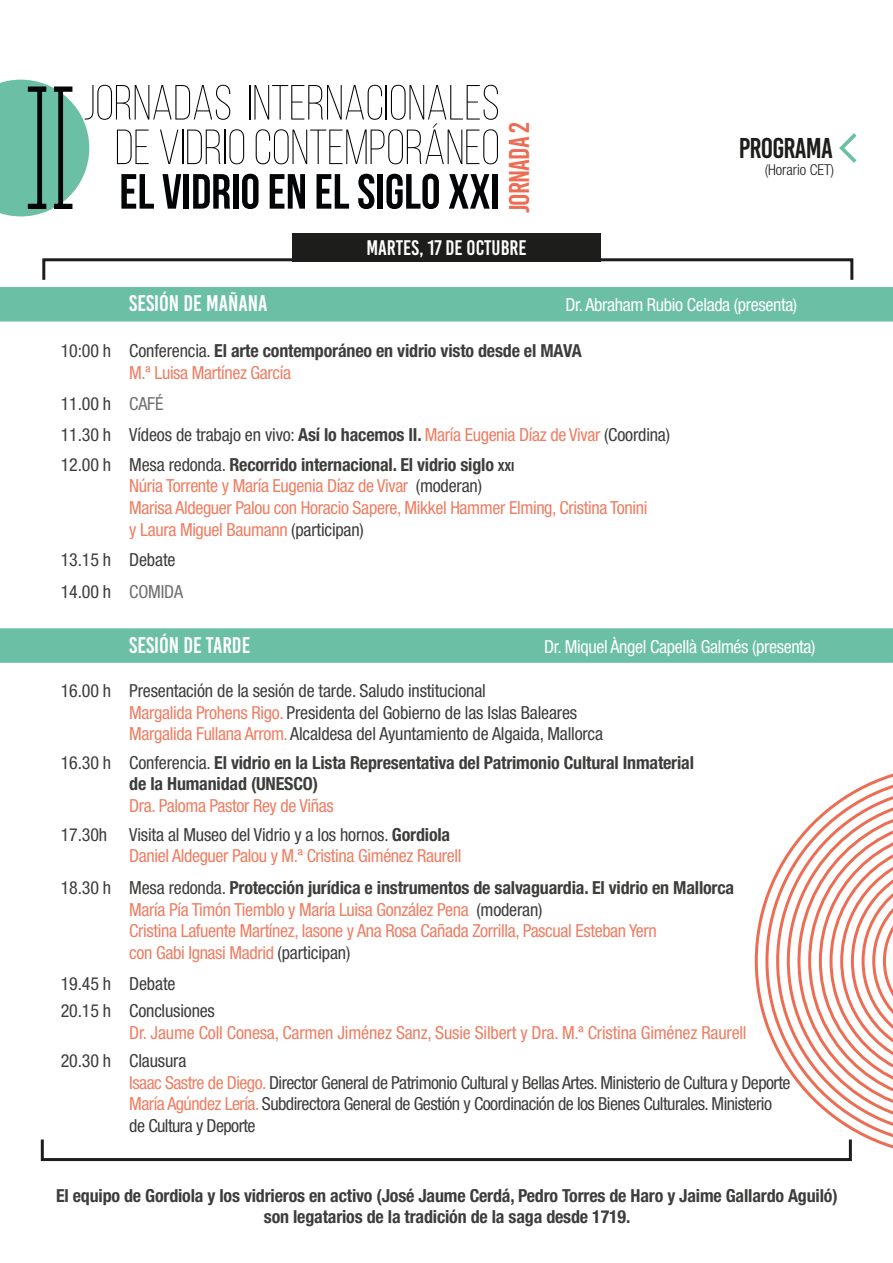
<style>
.page{position:relative;width:893px;height:1263px;background:#fff}
.page>*{position:absolute;margin:0;border:0;box-sizing:border-box;transform-origin:0 0}
.t1{font:28.5px "Bebas Kai";letter-spacing:-.03em;color:#1d1d1b}
.t2{font:28.5px "Bebas Kai";letter-spacing:-.03em;color:#ed6d54}
.t3{font:22.5px "Bebas Kai";color:#fff}
.t4{font:21px "Bebas Kai";color:#fff}
.t5{font:condensed 18px "Helvetica Neue LT Std";letter-spacing:-.02em;color:#3d3d3c}
.t6{font:condensed 18px "Helvetica Neue LT Std";letter-spacing:-.02em;color:#ef7e63}
.t7{font:700 condensed 18px "Helvetica Neue LT Std";letter-spacing:-.01em;color:#3d3d3c}
.t8{font:condensed 18px "Helvetica Neue LT Std";letter-spacing:-.02em;color:#fff}
.t9{font:condensed 18px "Helvetica Neue LT Std";letter-spacing:-.01em;color:#70706f}
.t10{font:300 condensed 15px "Helvetica Neue LT Std";color:#1d1d1b}
.s1{font-weight:400}
.s2{font-weight:700}
.s3{color:#ef7e63}
.s4{font-size:12.6px}
.s5{color:#3d3d3c}
</style>
<div class="page">
<svg style="left:754px;top:773px;width:139px;height:376px"></svg>
<div style="left:0;top:628px;width:893px;height:35px;background:#6abfa5"></div>
<div style="left:0;top:287px;width:893px;height:35px;background:#6abfa5"></div>
<div style="left:292px;top:233px;width:309px;height:28px;background:#1d1d1b"></div>
<div style="left:42px;top:258px;width:811px;height:23px;border:3px solid #1d1d1b"></div>
<svg style="left:839px;top:133px;width:17px;height:30px"></svg>
<svg style="left:0;top:80px;width:498px;height:136px"></svg>
<div style="left:492px;top:174px;width:6px;height:35px;background:#030405"></div>
<div style="left:41px;top:1138px;width:811px;height:23px;border:3px solid #1d1d1b"></div>
<p class="t2" style="left:504px;top:213px;width:93px;rotate:-90deg">JORNADA 2</p>
<p class="t4" style="left:366px;top:236px;width:162px">MARTES, 17 DE OCTUBRE</p>
<p class="t1" style="left:739px;top:133px;width:96px">PROGRAMA</p>
<p class="t10" style="left:765px;top:161px;width:71px">(Horario CET)</p>
<p class="t3" style="left:129px;top:291px;width:140px">SESIÓN DE MAÑANA</p>
<p class="t8" style="left:566px;top:294px;width:233px">Dr. Abraham Rubio Celada (presenta)</p>
<p class="t5" style="left:61px;top:340px;width:52px">10:00 h</p>
<p class="t7" style="left:129px;top:340px;width:454px"><span class="s1">Conferencia.</span> El arte contemporáneo en vidrio visto desde el MAVA</p>
<p class="t6" style="left:129px;top:362px;width:163px">M.ª Luisa Martínez García</p>
<p class="t5" style="left:61px;top:394px;width:52px">11.00 h</p>
<p class="t9" style="left:129px;top:394px;width:36px">CAFÉ</p>
<p class="t5" style="left:61px;top:424px;width:52px">11.30 h</p>
<p class="t5" style="left:129px;top:424px;width:542px">Vídeos de trabajo en vivo: <span class="s2">Así lo hacemos II.</span> <span class="s3">María Eugenia Díaz de Vivar</span> (Coordina)</p>
<p class="t5" style="left:61px;top:454px;width:52px">12.00 h</p>
<p class="t7" style="left:129px;top:453px;width:387px"><span class="s1">Mesa redonda.</span> Recorrido internacional. El vidrio siglo <span class="s4">xxi</span></p>
<p class="t6" style="left:129px;top:475px;width:354px">Núria Torrente y María Eugenia Díaz de Vivar <span class="s5">(moderan)</span></p>
<p class="t6" style="left:129px;top:497px;width:520px">Marisa Aldeguer Palou con Horacio Sapere, Mikkel Hammer Elming, Cristina Tonini</p>
<p class="t6" style="left:129px;top:519px;width:236px">y Laura Miguel Baumann <span class="s5">(participan)</span></p>
<p class="t5" style="left:61px;top:550px;width:52px">13.15 h</p>
<p class="t5" style="left:129px;top:550px;width:48px">Debate</p>
<p class="t5" style="left:61px;top:581px;width:52px">14.00 h</p>
<p class="t9" style="left:129px;top:581px;width:55px">COMIDA</p>
<p class="t3" style="left:129px;top:633px;width:123px">SESIÓN DE TARDE</p>
<p class="t8" style="left:544px;top:636px;width:273px">Dr. Miquel Àngel Capellà Galmés (presenta)</p>
<p class="t5" style="left:61px;top:680px;width:52px">16.00 h</p>
<p class="t5" style="left:129px;top:680px;width:358px">Presentación de la sesión de tarde. Saludo institucional</p>
<p class="t5" style="left:129px;top:702px;width:449px"><span class="s3">Margalida Prohens Rigo.</span> Presidenta del Gobierno de las Islas Baleares</p>
<p class="t5" style="left:129px;top:723px;width:475px"><span class="s3">Margalida Fullana Arrom.</span> Alcaldesa del Ayuntamiento de Algaida, Mallorca</p>
<p class="t5" style="left:61px;top:752px;width:52px">16.30 h</p>
<p class="t7" style="left:129px;top:751px;width:566px"><span class="s1">Conferencia.</span> El vidrio en la Lista Representativa del Patrimonio Cultural Inmaterial</p>
<p class="t7" style="left:129px;top:773px;width:190px">de la Humanidad (UNESCO)</p>
<p class="t6" style="left:129px;top:795px;width:206px">Dra. Paloma Pastor Rey de Viñas</p>
<p class="t5" style="left:61px;top:824px;width:48px">17.30h</p>
<p class="t5" style="left:129px;top:824px;width:322px">Visita al Museo del Vidrio y a los hornos. <span class="s2">Gordiola</span></p>
<p class="t6" style="left:129px;top:846px;width:334px">Daniel Aldeguer Palou y M.ª Cristina Giménez Raurell</p>
<p class="t5" style="left:61px;top:877px;width:52px">18.30 h</p>
<p class="t7" style="left:129px;top:877px;width:606px"><span class="s1">Mesa redonda.</span> Protección jurídica e instrumentos de salvaguardia. El vidrio en Mallorca</p>
<p class="t6" style="left:129px;top:899px;width:415px">María Pía Timón Tiemblo y María Luisa González Pena <span class="s5">(moderan)</span></p>
<p class="t6" style="left:129px;top:920px;width:529px">Cristina Lafuente Martínez, Iasone y Ana Rosa Cañada Zorrilla, Pascual Esteban Yern</p>
<p class="t6" style="left:129px;top:942px;width:223px">con Gabi Ignasi Madrid <span class="s5">(participan)</span></p>
<p class="t5" style="left:61px;top:973px;width:52px">19.45 h</p>
<p class="t5" style="left:129px;top:973px;width:48px">Debate</p>
<p class="t5" style="left:61px;top:1000px;width:52px">20.15 h</p>
<p class="t5" style="left:129px;top:1000px;width:87px">Conclusiones</p>
<p class="t6" style="left:129px;top:1022px;width:619px">Dr. Jaume Coll Conesa, Carmen Jiménez Sanz, Susie Silbert y Dra. M.ª Cristina Giménez Raurell</p>
<p class="t5" style="left:61px;top:1050px;width:52px">20.30 h</p>
<p class="t5" style="left:129px;top:1050px;width:59px">Clausura</p>
<p class="t5" style="left:129px;top:1072px;width:663px"><span class="s3">Isaac Sastre de Diego.</span> Director General de Patrimonio Cultural y Bellas Artes. Ministerio de Cultura y Deporte</p>
<p class="t5" style="left:129px;top:1093px;width:644px"><span class="s3">María Agúndez Lería.</span> Subdirectora General de Gestión y Coordinación de los Bienes Culturales. Ministerio</p>
<p class="t5" style="left:129px;top:1115px;width:128px">de Cultura y Deporte</p>
<p class="t7" style="left:56px;top:1184px;width:783px">El equipo de Gordiola y los vidrieros en activo (José Jaume Cerdá, Pedro Torres de Haro y Jaime Gallardo Aguiló)</p>
<p class="t7" style="left:264px;top:1206px;width:368px">son legatarios de la tradición de la saga desde 1719.</p>
</div>
